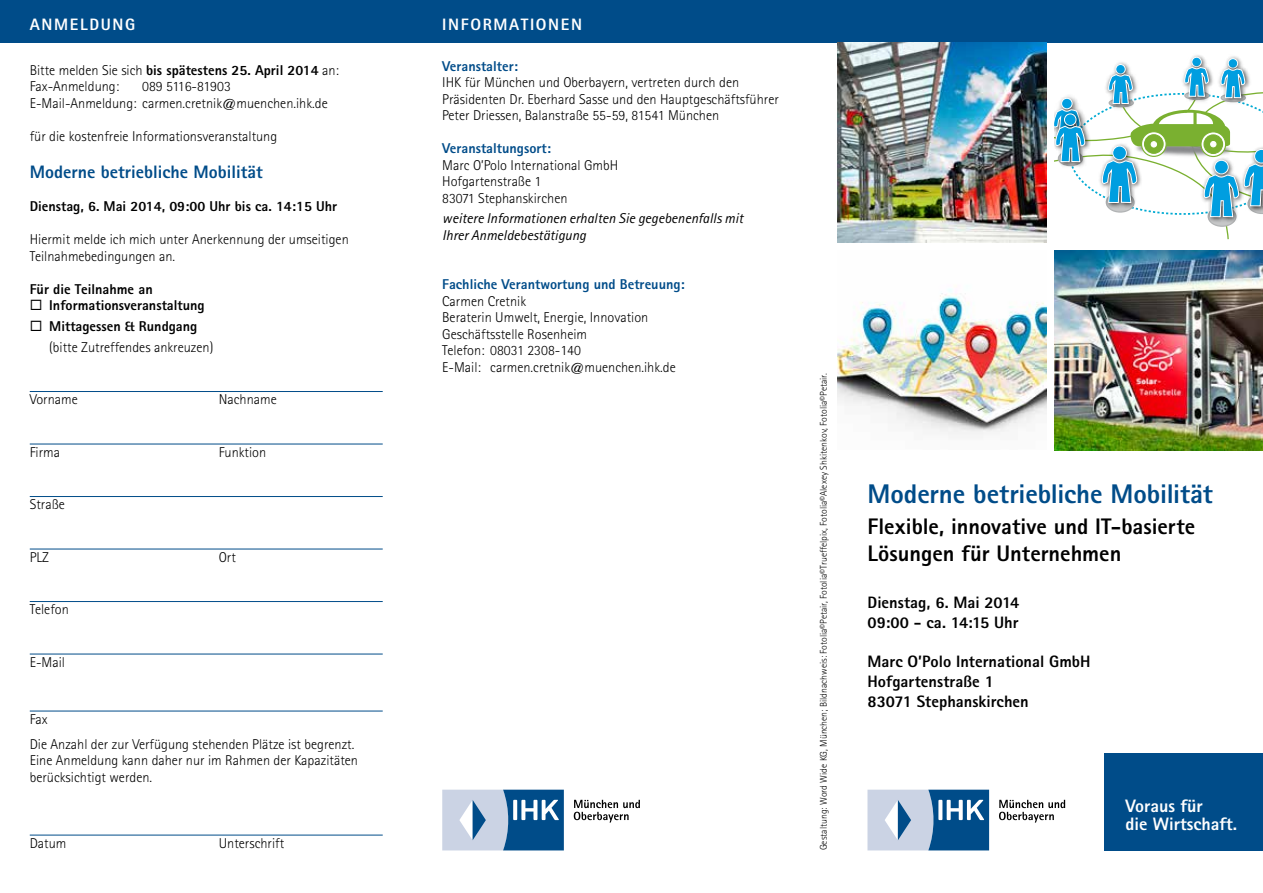
<style>
.page{position:relative;width:1263px;height:893px;background:#fff}
.page>*{position:absolute;margin:0;border:0;box-sizing:border-box;transform-origin:0 0}
.t1{font:800 27px "Agfa Rotis Sans Serif";letter-spacing:-.005em;color:#004c89}
.t2{font:800 22.5px/27px "Agfa Rotis Sans Serif";color:#000}
.t3{font:800 18px "Agfa Rotis Sans Serif";color:#004c89}
.t4{font:800 18px/18px "Agfa Rotis Sans Serif";color:#fff}
.t5{font:800 16.5px/19.8px "Agfa Rotis Sans Serif";color:#000}
.t6{font:800 16.5px "Agfa Rotis Sans Serif";letter-spacing:.1em;color:#fff}
.t7{font:300 14.25px/16.5px "Agfa Rotis Sans Serif";color:#000}
.t8{font:800 14.25px "Agfa Rotis Sans Serif";color:#000}
.t9{font:italic 14.25px/16.5px "Agfa Rotis Sans Serif";color:#000}
.t10{font:800 14.25px "Agfa Rotis Sans Serif";color:#004c89}
.t11{font:300 9.75px "Agfa Rotis Sans Serif";color:#000}
.s1{font-weight:800}
</style>
<div class="page">
<img style="left:1115px;top:62px;width:14px;height:4px">
<div style="left:1115px;top:64px;width:11px;height:10px;border:1px solid #fff;border-radius:50%"></div>
<img style="left:1190px;top:55px;width:16px;height:7px">
<div style="left:1192px;top:57px;width:9px;height:10px;background:#009ee0;border-radius:50%"></div>
<div style="left:1191px;top:57px;width:11px;height:10px;border:1px solid #fff;border-radius:50%"></div>
<img style="left:1189px;top:62px;width:18px;height:4px">
<img style="left:1226px;top:56px;width:16px;height:7px">
<div style="left:1228px;top:59px;width:10px;height:9px;background:#009ee0;border-radius:50%"></div>
<div style="left:1228px;top:58px;width:10px;height:10px;border:1px solid #fff;border-radius:50%"></div>
<img style="left:1226px;top:63px;width:17px;height:3px">
<svg style="left:1054px;top:66px;width:209px;height:174px"></svg>
<div style="left:0;top:0;width:1263px;height:43px;background:#004c89"></div>
<svg style="left:867px;top:790px;width:122px;height:60px;background:#769bbe"></svg>
<svg style="left:999px;top:800px;width:66px;height:23px"></svg>
<svg style="left:442px;top:790px;width:122px;height:60px;background:#759bbe"></svg>
<svg style="left:574px;top:800px;width:66px;height:23px"></svg>
<div style="left:1105px;top:753px;width:158px;height:97px;background:#004c89"></div>
<img style="left:838px;top:43px;width:208px;height:199px">
<img style="left:838px;top:289px;width:208px;height:146px">
<img style="left:1054px;top:250px;width:209px;height:200px">
<hr style="left:30px;top:391px;width:353px;height:1px;background:#004c89">
<hr style="left:30px;top:444px;width:353px;height:1px;background:#004c89">
<hr style="left:30px;top:496px;width:353px;height:1px;background:#004c89">
<hr style="left:30px;top:549px;width:353px;height:1px;background:#004c89">
<hr style="left:30px;top:601px;width:353px;height:1px;background:#004c89">
<hr style="left:30px;top:654px;width:353px;height:1px;background:#004c89">
<hr style="left:30px;top:711px;width:353px;height:1px;background:#004c89">
<hr style="left:30px;top:835px;width:353px;height:1px;background:#004c89">
<p class="t6" style="left:30px;top:14px;width:107px">ANMELDUNG</p>
<p class="t6" style="left:442px;top:14px;width:141px">INFORMATIONEN</p>
<p class="t10" style="left:442px;top:57px;width:77px">Veranstalter:</p>
<p class="t7" style="left:442px;top:74px;width:338px">IHK für München und Oberbayern, vertreten durch den<br>Präsidenten Dr. Eberhard Sasse und den Hauptgeschäftsführer<br>Peter Driessen, Balanstraße 55-59, 81541 München</p>
<p class="t10" style="left:442px;top:139px;width:110px">Veranstaltungsort:</p>
<p class="t7" style="left:442px;top:157px;width:177px">Marc O’Polo International GmbH<br>Hofgartenstraße 1<br>83071 Stephanskirchen</p>
<p class="t9" style="left:442px;top:211px;width:303px">weitere Informationen erhalten Sie gegebenenfalls mit<br>Ihrer Anmeldebestätigung</p>
<p class="t10" style="left:442px;top:276px;width:244px">Fachliche Verantwortung und Betreuung:</p>
<p class="t7" style="left:442px;top:293px;width:235px">Carmen Cretnik<br>Beraterin Umwelt, Energie, Innovation<br>Geschäftsstelle Rosenheim<br>Telefon: 08031 2308-140<br>E-Mail: carmen.cretnik@muenchen.ihk.de</p>
<p class="t7" style="left:30px;top:62px;width:311px">Bitte melden Sie sich <span class="s1">bis spätestens 25. April 2014</span> an:<br>Fax-Anmeldung:</p>
<p class="t7" style="left:30px;top:78px;width:299px;text-indent:113px">089 5116-81903<br>E-Mail-Anmeldung: carmen.cretnik@muenchen.ihk.de</p>
<p class="t7" style="left:30px;top:128px;width:249px">für die kostenfreie Informationsveranstaltung</p>
<p class="t3" style="left:30px;top:161px;width:234px">Moderne betriebliche Mobilität</p>
<p class="t8" style="left:30px;top:198px;width:309px">Dienstag, 6. Mai 2014, 09:00 Uhr bis ca. 14:15 Uhr</p>
<p class="t7" style="left:30px;top:231px;width:321px">Hiermit melde ich mich unter Anerkennung der umseitigen<br>Teilnahmebedingungen an.</p>
<p class="t8" style="left:30px;top:280px;width:124px">Für die Teilnahme an</p>
<p class="t8" style="left:30px;top:297px;width:176px">◻ Informationsveranstaltung</p>
<p class="t7" style="left:49px;top:316px;width:166px;line-height:20.7px;text-indent:-19px">◻ <span class="s1">Mittagessen &amp; Rundgang </span>(bitte Zutreffendes ankreuzen)</p>
<p class="t7" style="left:30px;top:391px;width:50px">Vorname</p>
<p class="t7" style="left:219px;top:391px;width:60px">Nachname</p>
<p class="t7" style="left:30px;top:444px;width:32px">Firma</p>
<p class="t7" style="left:219px;top:444px;width:49px">Funktion</p>
<p class="t7" style="left:30px;top:496px;width:37px">Straße</p>
<p class="t7" style="left:30px;top:549px;width:21px">PLZ</p>
<p class="t7" style="left:219px;top:549px;width:19px">Ort</p>
<p class="t7" style="left:30px;top:601px;width:41px">Telefon</p>
<p class="t7" style="left:30px;top:654px;width:37px">E-Mail</p>
<p class="t7" style="left:30px;top:707px;width:326px;line-height:25px">Fax<br>Die Anzahl der zur Verfügung stehenden Plätze ist begrenzt.</p>
<p class="t7" style="left:30px;top:752px;width:330px">Eine Anmeldung kann daher nur im Rahmen der Kapazitäten berücksichtigt werden.</p>
<p class="t7" style="left:30px;top:835px;width:38px">Datum</p>
<p class="t7" style="left:219px;top:835px;width:67px">Unterschrift</p>
<p class="t11" style="left:818px;top:850px;width:478px;rotate:-90deg">Gestaltung: Word Wide KG, München; Bildnachweis: Fotolia©Petair, Fotolia©Trueffelpix, Fotolia©Alexey Shkitenkov, Fotolia©Petair.</p>
<h1 class="t1" style="left:867px;top:476px;width:347px">Moderne betriebliche Mobilität</h1>
<h2 class="t2" style="left:867px;top:513px;width:329px">Flexible, innovative und IT-basierte<br>Lösungen für Unternehmen</h2>
<p class="t5" style="left:867px;top:592px;width:153px">Dienstag, 6. Mai 2014<br>09:00 - ca. 14:15 Uhr</p>
<p class="t5" style="left:867px;top:652px;width:224px">Marc O’Polo International GmbH<br>Hofgartenstraße 1<br>83071 Stephanskirchen</p>
<p class="t4" style="left:1125px;top:797px;width:113px">Voraus für<br>die Wirtschaft.</p>
</div>
